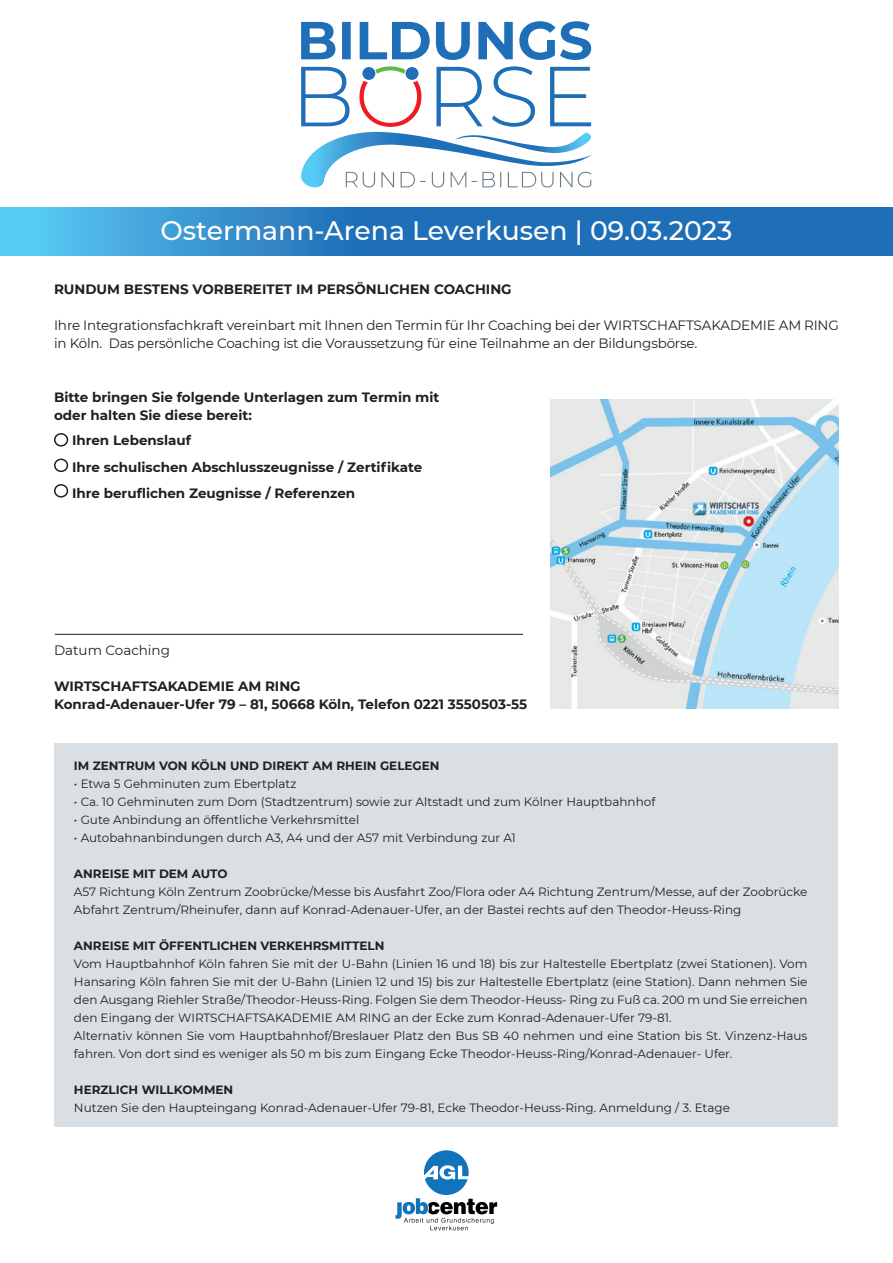
<style>
.page{position:relative;width:893px;height:1263px;background:#fff}
.page>*{position:absolute;margin:0;border:0;box-sizing:border-box;transform-origin:0 0}
.t1{font:500 26.7px "Montserrat";color:#fff}
.t2{font:700 13.5px/18px "Montserrat";color:#231f20}
.t3{font:13.5px/18px "Montserrat";letter-spacing:-.015em;color:#231f20}
.t4{font:12px/18px "Montserrat";color:#231f20}
.t5{font:700 12px "Montserrat";color:#231f20}
</style>
<div class="page">
<img style="left:551px;top:400px;width:288px;height:308px">
<div style="left:54px;top:433px;width:14px;height:14px;border:2px solid #231f20;border-radius:50%"></div>
<div style="left:54px;top:459px;width:14px;height:13px;border:2px solid #231f20;border-radius:50%"></div>
<div style="left:54px;top:484px;width:14px;height:14px;border:2px solid #231f20;border-radius:50%"></div>
<div style="left:54px;top:743px;width:784px;height:383px;background:#dadfe4"></div>
<hr style="left:55px;top:634px;width:468px;height:1px;background:#231f20">
<svg style="left:0;top:207px;width:893px;height:48px;background:#2b82c4"></svg>
<svg style="left:301px;top:21px;width:290px;height:39px"></svg>
<svg style="left:301px;top:66px;width:291px;height:122px"></svg>
<svg style="left:395px;top:1150px;width:102px;height:80px"></svg>
<h1 class="t1" style="left:161px;top:212px;width:573px">Ostermann-Arena Leverkusen | 09.03.2023</h1>
<p class="t2" style="left:54px;top:279px;width:459px">RUNDUM BESTENS VORBEREITET IM PERSÖNLICHEN COACHING</p>
<p class="t3" style="left:54px;top:315px;width:786px">Ihre Integrationsfachkraft vereinbart mit Ihnen den Termin für Ihr Coaching bei der WIRTSCHAFTSAKADEMIE AM RING in Köln. Das persönliche Coaching ist die Voraussetzung für eine Teilnahme an der Bildungsbörse.</p>
<p class="t2" style="left:54px;top:387px;width:387px">Bitte bringen Sie folgende Unterlagen zum Termin mit oder halten Sie diese bereit:</p>
<p class="t2" style="left:72px;top:426px;width:352px;line-height:27px">Ihren Lebenslauf<br>Ihre schulischen Abschlusszeugnisse / Zertifikate</p>
<p class="t2" style="left:72px;top:483px;width:285px">Ihre beruflichen Zeugnisse / Referenzen</p>
<p class="t3" style="left:54px;top:641px;width:118px">Datum Coaching</p>
<p class="t2" style="left:54px;top:677px;width:475px">WIRTSCHAFTSAKADEMIE AM RING<br>Konrad-Adenauer-Ufer 79 – 81, 50668 Köln, Telefon 0221 3550503-55</p>
<p class="t5" style="left:74px;top:757px;width:367px">IM ZENTRUM VON KÖLN UND DIREKT AM RHEIN GELEGEN</p>
<p class="t4" style="left:74px;top:774px;width:224px">• Etwa 5 Gehminuten zum Ebertplatz</p>
<p class="t4" style="left:74px;top:792px;width:583px">• Ca. 10 Gehminuten zum Dom (Stadtzentrum) sowie zur Altstadt und zum Kölner Hauptbahnhof</p>
<p class="t4" style="left:74px;top:810px;width:287px">• Gute Anbindung an öffentliche Verkehrsmittel</p>
<p class="t4" style="left:74px;top:828px;width:443px">• Autobahnanbindungen durch A3, A4 und der A57 mit Verbindung zur A1</p>
<p class="t5" style="left:74px;top:865px;width:155px">ANREISE MIT DEM AUTO</p>
<p class="t4" style="left:74px;top:882px;width:735px">A57 Richtung Köln Zentrum Zoobrücke/Messe bis Ausfahrt Zoo/Flora oder A4 Richtung Zentrum/Messe, auf der Zoobrücke<br>Abfahrt Zentrum/Rheinufer, dann auf Konrad-Adenauer-Ufer, an der Bastei rechts auf den Theodor-Heuss-Ring</p>
<p class="t5" style="left:74px;top:937px;width:312px">ANREISE MIT ÖFFENTLICHEN VERKEHRSMITTELN</p>
<p class="t4" style="left:74px;top:954px;width:735px">Vom Hauptbahnhof Köln fahren Sie mit der U-Bahn (Linien 16 und 18) bis zur Haltestelle Ebertplatz (zwei Stationen). Vom Hansaring Köln fahren Sie mit der U-Bahn (Linien 12 und 15) bis zur Haltestelle Ebertplatz (eine Station). Dann nehmen Sie den Ausgang Riehler Straße/Theodor-Heuss-Ring. Folgen Sie dem Theodor-Heuss- Ring zu Fuß ca. 200 m und Sie erreichen den Eingang der WIRTSCHAFTSAKADEMIE AM RING an der Ecke zum Konrad-Adenauer-Ufer 79-81.<br>Alternativ können Sie vom Hauptbahnhof/Breslauer Platz den Bus SB 40 nehmen und eine Station bis St. Vinzenz-Haus fahren. Von dort sind es weniger als 50 m bis zum Eingang Ecke Theodor-Heuss-Ring/Konrad-Adenauer- Ufer.</p>
<p class="t5" style="left:74px;top:1081px;width:161px">HERZLICH WILLKOMMEN</p>
<p class="t4" style="left:74px;top:1098px;width:658px">Nutzen Sie den Haupteingang Konrad-Adenauer-Ufer 79-81, Ecke Theodor-Heuss-Ring. Anmeldung / 3. Etage</p>
</div>
